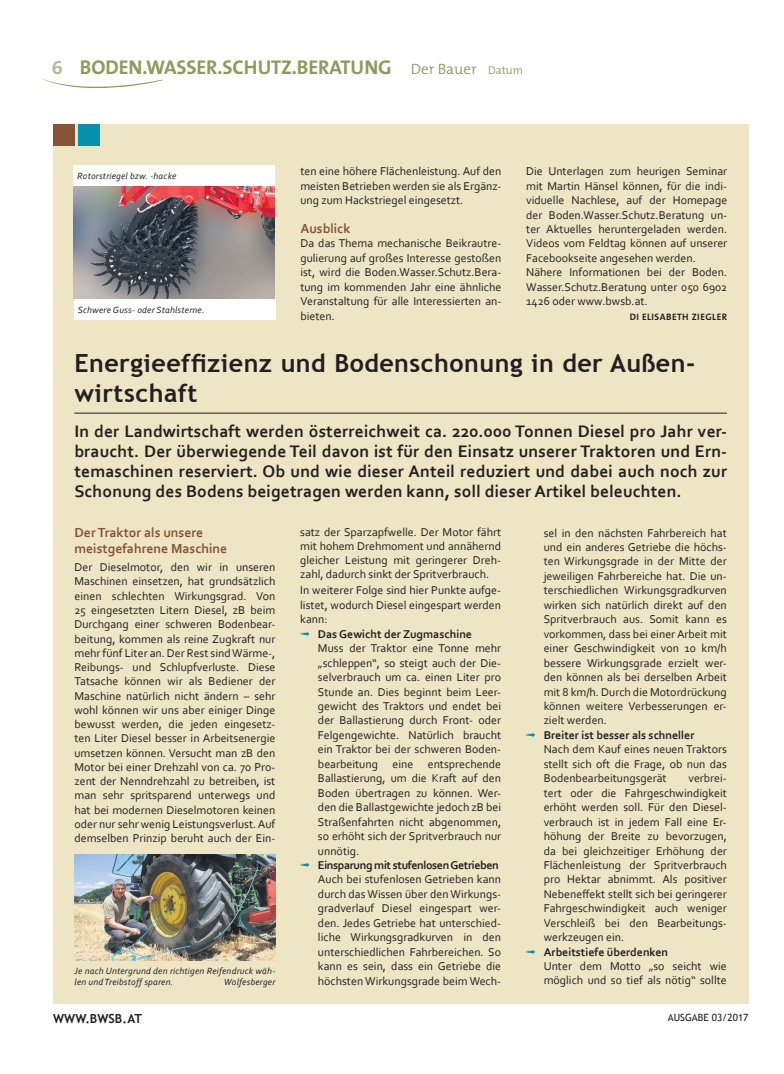
<style>
.page{position:relative;width:784px;height:1074px;background:#fff}
.page>*{position:absolute;margin:0;border:0;box-sizing:border-box;transform-origin:0 0}
.Lunart_Headline_01{font:700 25px/30px "Trebuchet MS";letter-spacing:.02em;color:#231f20}
.t1{font:700 20px "The Mix B7";letter-spacing:-.005em;color:#8f9a5a}
.Lunart_Einleitungste{font:700 17.5px/20px "Corbel";letter-spacing:.01em;color:#231f20;text-align:justify}
.Lunart_Zwischentitel{font:700 13.75px/16.5px "Corbel";color:#865338}
.t2{font:700 12.5px "Trebuchet MS";color:#231f20}
.Lunart_Fliesstext_y{font:11.88px/14.5px "Corbel";color:#231f20;text-align:justify}
.t3{font:700 11.88px "Corbel";color:#231f20}
.t4{font:700 11.88px "Corbel";letter-spacing:-.03em;color:#231f20}
.t5{font:10px "Trebuchet MS";color:#231f20}
.Lunart_Bildtext_y{font:italic 9.38px/11.2px "Corbel";letter-spacing:.02em;color:#231f20}
.Autor_Ende_y{font:700 9.38px "The Mix B7";letter-spacing:.05em;color:#231f20}
.s1{color:#b6bb93}
.s2{font-family:"The Mix B4";font-weight:300;font-size:15px}
.s3{font-family:"The Mix B4";font-weight:300;font-size:11.25px}
</style>
<div class="page">
<svg style="left:41px;top:78px;width:122px;height:10px"></svg>
<div style="left:53px;top:124px;width:695px;height:879px;background:#eee5c5"></div>
<div style="left:53px;top:124px;width:21px;height:22px;background:#865338"></div>
<div style="left:78px;top:124px;width:21px;height:22px;background:#0590ab"></div>
<hr style="left:74px;top:413px;width:652px;height:1px;background:#231f20">
<img style="left:75px;top:854px;width:200px;height:106px">
<div style="left:74px;top:165px;width:201px;height:21px;background:#fff"></div>
<div style="left:74px;top:298px;width:202px;height:22px;background:#fff"></div>
<img style="left:74px;top:186px;width:201px;height:112px">
<h2 class="t1" style="left:52px;top:57px;width:472px"><span class="s1">6</span> BODEN.WASSER.SCHUTZ.BERATUNG <span class="s2">Der Bauer</span> <span class="s3">Datum</span></h2>
<p class="Lunart_Fliesstext_y" style="left:300px;top:164px;width:202px">ten eine höhere Flächenleistung. Auf den meisten Betrieben werden sie als Ergänz&shy;ung zum Hackstriegel eingesetzt.</p>
<p class="Lunart_Zwischentitel" style="left:300px;top:220px;width:52px">Ausblick</p>
<p class="Lunart_Fliesstext_y" style="left:300px;top:236px;width:202px">Da das Thema mechanische Beikrautre&shy;gulierung auf großes Interesse gestoßen ist, wird die Boden.Wasser.Schutz.Bera&shy;tung im kommenden Jahr eine ähnliche Veranstaltung für alle Interessierten an&shy;bieten.</p>
<p class="Lunart_Fliesstext_y" style="left:526px;top:164px;width:202px">Die Unterlagen zum heurigen Seminar mit Martin Hänsel können, für die indi&shy;viduelle Nachlese, auf der Homepage der Boden.Wasser.Schutz.Beratung un&shy;ter Aktuelles heruntergeladen werden.<br>Videos vom Feldtag können auf unserer Facebookseite angesehen werden.</p>
<p class="Lunart_Fliesstext_y" style="left:526px;top:265px;width:202px">Nähere Informationen bei der Boden.<br>Wasser.Schutz.Beratung unter 050 6902<br>1426 oder www.bwsb.at.</p>
<p class="Autor_Ende_y" style="left:629px;top:312px;width:99px">DI ELISABETH ZIEGLER</p>
<p class="Lunart_Headline_01" style="left:74px;top:348px;width:622px">Energieeffizienz und Bodenschonung in der Außen&shy;wirtschaft</p>
<p class="Lunart_Einleitungste" style="left:74px;top:421px;width:654px">In der Landwirtschaft werden österreichweit ca. 220.000 Tonnen Diesel pro Jahr ver&shy;braucht. Der überwiegende Teil davon ist für den Einsatz unserer Traktoren und Ern&shy;temaschinen reserviert. Ob und wie dieser Anteil reduziert und dabei auch noch zur Schonung des Bodens beigetragen werden kann, soll dieser Artikel beleuchten.</p>
<p class="Lunart_Zwischentitel" style="left:74px;top:524px;width:154px">Der Traktor als unsere meistgefahrene Maschine</p>
<p class="Lunart_Fliesstext_y" style="left:74px;top:560px;width:202px">Der Dieselmotor, den wir in unseren Maschinen einsetzen, hat grundsätzlich einen schlechten Wirkungsgrad. Von 25 eingesetzten Litern Diesel, zB beim Durchgang einer schweren Bodenbear&shy;beitung, kommen als reine Zugkraft nur mehr fünf Liter an. Der Rest sind Wärme-, Reibungs- und Schlupfverluste. Diese Tatsache können wir als Bediener der Maschine natürlich nicht ändern – sehr wohl können wir uns aber einiger Dinge bewusst werden, die jeden eingesetz&shy;ten Liter Diesel besser in Arbeitsenergie umsetzen können. Versucht man zB den Motor bei einer Drehzahl von ca. 70 Pro&shy;zent der Nenndrehzahl zu betreiben, ist man sehr spritsparend unterwegs und hat bei modernen Dieselmotoren keinen oder nur sehr wenig Leistungsverlust. Auf demselben Prinzip beruht auch der Ein-</p>
<p class="Lunart_Bildtext_y" style="left:77px;top:170px;width:100px">Rotorstriegel bzw. -hacke</p>
<p class="Lunart_Bildtext_y" style="left:78px;top:304px;width:128px">Schwere Guss- oder Stahlsterne.</p>
<p class="Lunart_Fliesstext_y" style="left:300px;top:524px;width:202px">satz der Sparzapfwelle. Der Motor fährt mit hohem Drehmoment und annähernd gleicher Leistung mit geringerer Dreh&shy;zahl, dadurch sinkt der Spritverbrauch.</p>
<p class="Lunart_Fliesstext_y" style="left:300px;top:583px;width:202px">In weiterer Folge sind hier Punkte aufge&shy;listet, wodurch Diesel eingespart werden kann:</p>
<p class="t3" style="left:318px;top:626px;width:155px">Das Gewicht der Zugmaschine</p>
<p class="Lunart_Fliesstext_y" style="left:318px;top:640px;width:184px">Muss der Traktor eine Tonne mehr „schleppen“, so steigt auch der Die&shy;selverbrauch um ca. einen Liter pro Stunde an. Dies beginnt beim Leer&shy;gewicht des Traktors und endet bei der Ballastierung durch Front- oder Felgengewichte. Natürlich braucht ein Traktor bei der schweren Boden&shy;bearbeitung eine entsprechende Ballastierung, um die Kraft auf den Boden übertragen zu können. Wer&shy;den die Ballastgewichte jedoch zB bei Straßenfahrten nicht abgenommen, so erhöht sich der Spritverbrauch nur unnötig.</p>
<p class="t4" style="left:318px;top:857px;width:182px">Einsparung mit stufenlosen Getrieben</p>
<p class="Lunart_Fliesstext_y" style="left:318px;top:872px;width:184px">Auch bei stufenlosen Getrieben kann durch das Wissen über den Wirkungs&shy;gradverlauf Diesel eingespart wer&shy;den. Jedes Getriebe hat unterschied&shy;liche Wirkungsgradkurven in den unterschiedlichen Fahrbereichen. So kann es sein, dass ein Getriebe die höchsten Wirkungsgrade beim Wech-</p>
<p class="Lunart_Fliesstext_y" style="left:543px;top:525px;width:184px">sel in den nächsten Fahrbereich hat und ein anderes Getriebe die höchs&shy;ten Wirkungsgrade in der Mitte der jeweiligen Fahrbereiche hat. Die un&shy;terschiedlichen Wirkungsgradkurven wirken sich natürlich direkt auf den Spritverbrauch aus. Somit kann es vorkommen, dass bei einer Arbeit mit einer Geschwindigkeit von 10 km/h bessere Wirkungsgrade erzielt wer&shy;den können als bei derselben Arbeit mit 8 km/h. Durch die Motordrückung können weitere Verbesserungen er&shy;zielt werden.</p>
<p class="t3" style="left:543px;top:727px;width:152px">Breiter ist besser als schneller</p>
<p class="Lunart_Fliesstext_y" style="left:543px;top:742px;width:184px">Nach dem Kauf eines neuen Traktors stellt sich oft die Frage, ob nun das Bodenbearbeitungsgerät</p>
<p class="Lunart_Fliesstext_y" style="left:543px;top:771px;width:184px;text-indent:145px">verbrei&shy;tert oder die Fahrgeschwindigkeit erhöht werden soll. Für den Diesel&shy;verbrauch ist in jedem Fall eine Er&shy;höhung der Breite zu bevorzugen, da bei gleichzeitiger Erhöhung der Flächenleistung der Spritverbrauch pro Hektar abnimmt. Als positiver Nebeneffekt stellt sich bei geringerer Fahrgeschwindigkeit auch weniger Verschleiß bei den Bearbeitungs&shy;werkzeugen ein.</p>
<p class="t3" style="left:543px;top:944px;width:126px">Arbeitstiefe überdenken</p>
<p class="Lunart_Fliesstext_y" style="left:543px;top:958px;width:184px">Unter dem Motto „so seicht wie möglich und so tief als nötig“ sollte</p>
<p class="Lunart_Bildtext_y" style="left:75px;top:965px;width:202px">Je nach Untergrund den richtigen Reifendruck wäh&shy;len und Treibstoff sparen.</p>
<p class="Lunart_Bildtext_y" style="left:224px;top:976px;width:53px">Wolfesberger</p>
<p class="t2" style="left:53px;top:1010px;width:90px">WWW.BWSB.AT</p>
<p class="t5" style="left:667px;top:1011px;width:82px">AUSGABE 03/2017</p>
</div>
